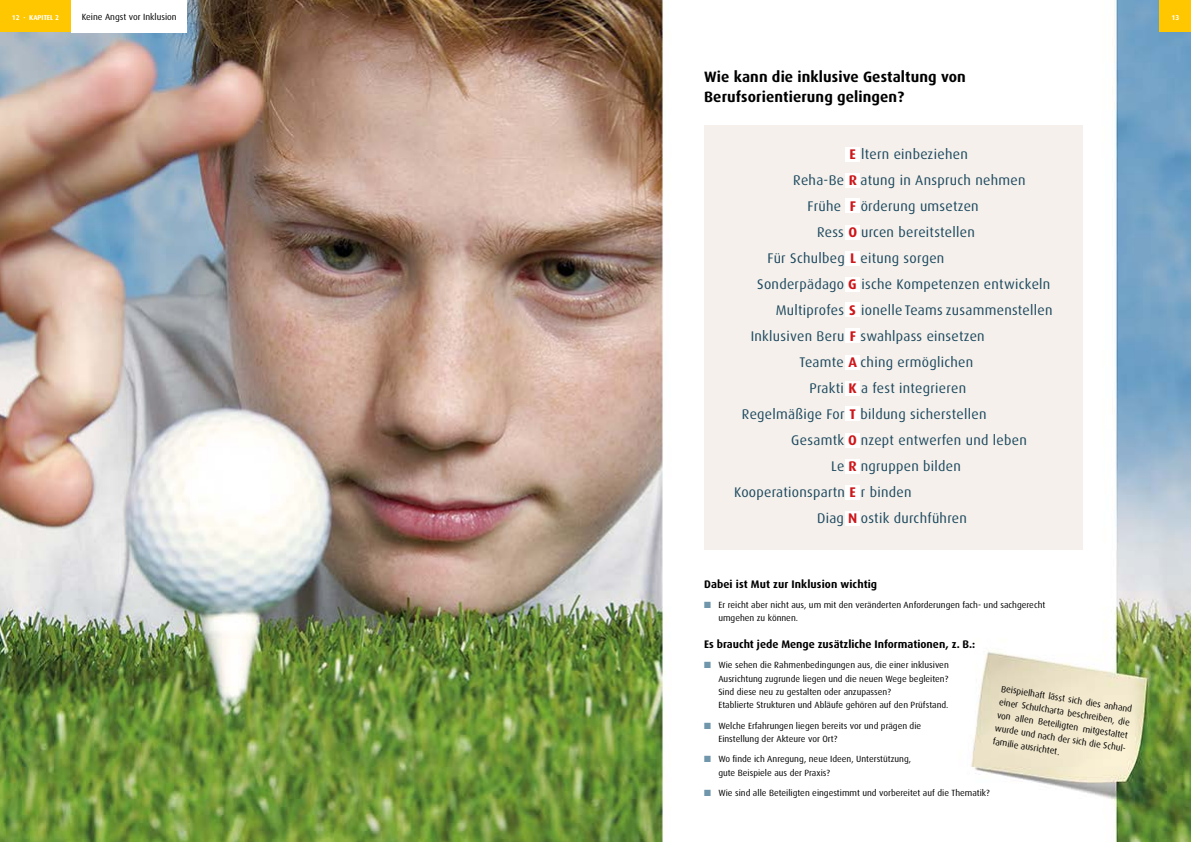
<style>
.page{position:relative;width:1191px;height:842px;background:#fff}
.page>*{position:absolute;margin:0;border:0;box-sizing:border-box;transform-origin:0 0}
.t1{font:700 15px/20px "Dax";letter-spacing:.01em;color:#000}
.t2{font:14px "Dax";letter-spacing:.02em;color:#1d495f}
.t3{font:700 11px "Dax";color:#000}
.t4{font:9px/13.3px "Dax";color:#000}
.t5{font:9px "Zapf Dingbats ITC";color:#6f96ab}
.t6{font:700 7px "Dax";color:#fff}
.s1{font-weight:700;color:#cd171a}
</style>
<div class="page">
<img style="left:0;top:0;width:1191px;height:842px">
<div style="left:704px;top:125px;width:378px;height:424px;background:#f5f0eb"></div>
<div style="left:1159px;top:0;width:32px;height:32px;background:#fec700"></div>
<div style="left:845px;top:147px;width:15px;height:14px;background:#fff"></div>
<div style="left:845px;top:173px;width:15px;height:15px;background:#fff"></div>
<div style="left:845px;top:199px;width:15px;height:14px;background:#fff"></div>
<div style="left:845px;top:225px;width:15px;height:14px;background:#fff"></div>
<div style="left:845px;top:251px;width:15px;height:14px;background:#fff"></div>
<div style="left:845px;top:277px;width:15px;height:14px;background:#fff"></div>
<div style="left:845px;top:303px;width:15px;height:14px;background:#fff"></div>
<div style="left:845px;top:329px;width:15px;height:14px;background:#fff"></div>
<div style="left:845px;top:355px;width:15px;height:14px;background:#fff"></div>
<div style="left:845px;top:381px;width:15px;height:14px;background:#fff"></div>
<div style="left:845px;top:406px;width:15px;height:15px;background:#fff"></div>
<div style="left:845px;top:433px;width:15px;height:14px;background:#fff"></div>
<div style="left:845px;top:459px;width:15px;height:14px;background:#fff"></div>
<div style="left:845px;top:485px;width:15px;height:14px;background:#fff"></div>
<div style="left:845px;top:511px;width:15px;height:15px;background:#fff"></div>
<div style="left:0;top:0;width:71px;height:32px;background:#fec700"></div>
<div style="left:71px;top:0;width:115px;height:32px;background:#fff"></div>
<p class="t6" style="left:12px;top:13px;width:49px">12 · KAPITEL 2</p>
<p class="t4" style="left:82px;top:11px;width:97px">Keine Angst vor Inklusion</p>
<p class="t6" style="left:1171px;top:13px;width:9px">13</p>
<h2 class="t1" style="left:704px;top:67px;width:263px">Wie kann die inklusive Gestaltung von<br>Berufsorientierung gelingen?</h2>
<p class="t2" style="left:849px;top:146px;width:120px"><span class="s1">E</span> ltern einbeziehen</p>
<p class="t2" style="left:793px;top:172px;width:234px">Reha-Be <span class="s1">R</span> atung in Anspruch nehmen</p>
<p class="t2" style="left:807px;top:198px;width:173px">Frühe <span class="s1">F</span> örderung umsetzen</p>
<p class="t2" style="left:817px;top:224px;width:159px">Ress <span class="s1">O</span> urcen bereitstellen</p>
<p class="t2" style="left:767px;top:250px;width:178px">Für Schulbeg <span class="s1">L</span> eitung sorgen</p>
<p class="t2" style="left:757px;top:276px;width:295px">Sonderpädago <span class="s1">G</span> ische Kompetenzen entwickeln</p>
<p class="t2" style="left:775px;top:302px;width:278px">Multiprofes <span class="s1">S</span> ionelle Teams zusammenstellen</p>
<p class="t2" style="left:750px;top:328px;width:235px">Inklusiven Beru <span class="s1">F</span> swahlpass einsetzen</p>
<p class="t2" style="left:799px;top:354px;width:175px">Teamte <span class="s1">A</span> ching ermöglichen</p>
<p class="t2" style="left:809px;top:380px;width:158px">Prakti <span class="s1">K</span> a fest integrieren</p>
<p class="t2" style="left:742px;top:406px;width:246px">Regelmäßige For <span class="s1">T</span> bildung sicherstellen</p>
<p class="t2" style="left:791px;top:432px;width:237px">Gesamtk <span class="s1">O</span> nzept entwerfen und leben</p>
<p class="t2" style="left:831px;top:458px;width:131px">Le <span class="s1">R</span> ngruppen bilden</p>
<p class="t2" style="left:734px;top:484px;width:179px">Kooperationspartn <span class="s1">E</span> r binden</p>
<p class="t2" style="left:817px;top:510px;width:151px">Diag <span class="s1">N</span> ostik durchführen</p>
<h3 class="t3" style="left:704px;top:577px;width:174px">Dabei ist Mut zur Inklusion wichtig</h3>
<p class="t4" style="left:718px;top:598px;width:328px">Er reicht aber nicht aus, um mit den veränderten Anforderungen fach- und sachgerecht umgehen zu können.</p>
<h3 class="t3" style="left:704px;top:638px;width:273px">Es braucht jede Menge zusätzliche Informationen, z. B.:</h3>
<p class="t4" style="left:718px;top:659px;width:232px">Wie sehen die Rahmenbedingungen aus, die einer inklusiven Ausrichtung zugrunde liegen und die neuen Wege begleiten?<br>Sind diese neu zu gestalten oder anzupassen?<br>Etablierte Strukturen und Abläufe gehören auf den Prüfstand.</p>
<p class="t4" style="left:718px;top:719px;width:204px">Welche Erfahrungen liegen bereits vor und prägen die<br>Einstellung der Akteure vor Ort?</p>
<p class="t4" style="left:718px;top:753px;width:194px">Wo finde ich Anregung, neue Ideen, Unterstützung, gute Beispiele aus der Praxis?</p>
<p class="t4" style="left:718px;top:786px;width:273px">Wie sind alle Beteiligten eingestimmt und vorbereitet auf die Thematik?</p>
<p class="t5" style="left:704px;top:600px;width:8px">■</p>
<p class="t5" style="left:704px;top:661px;width:8px">■</p>
<p class="t4" style="left:1002px;top:682px;width:134px;text-align:justify;rotate:9deg">Beispielhaft lässt sich dies anhand einer Schulcharta beschreiben, die von allen Beteiligten mitgestaltet wurde und nach der sich die Schul&shy;familie ausrichtet.</p>
<p class="t5" style="left:704px;top:721px;width:8px">■</p>
<p class="t5" style="left:704px;top:755px;width:8px">■</p>
<p class="t5" style="left:704px;top:789px;width:8px">■</p>
</div>
